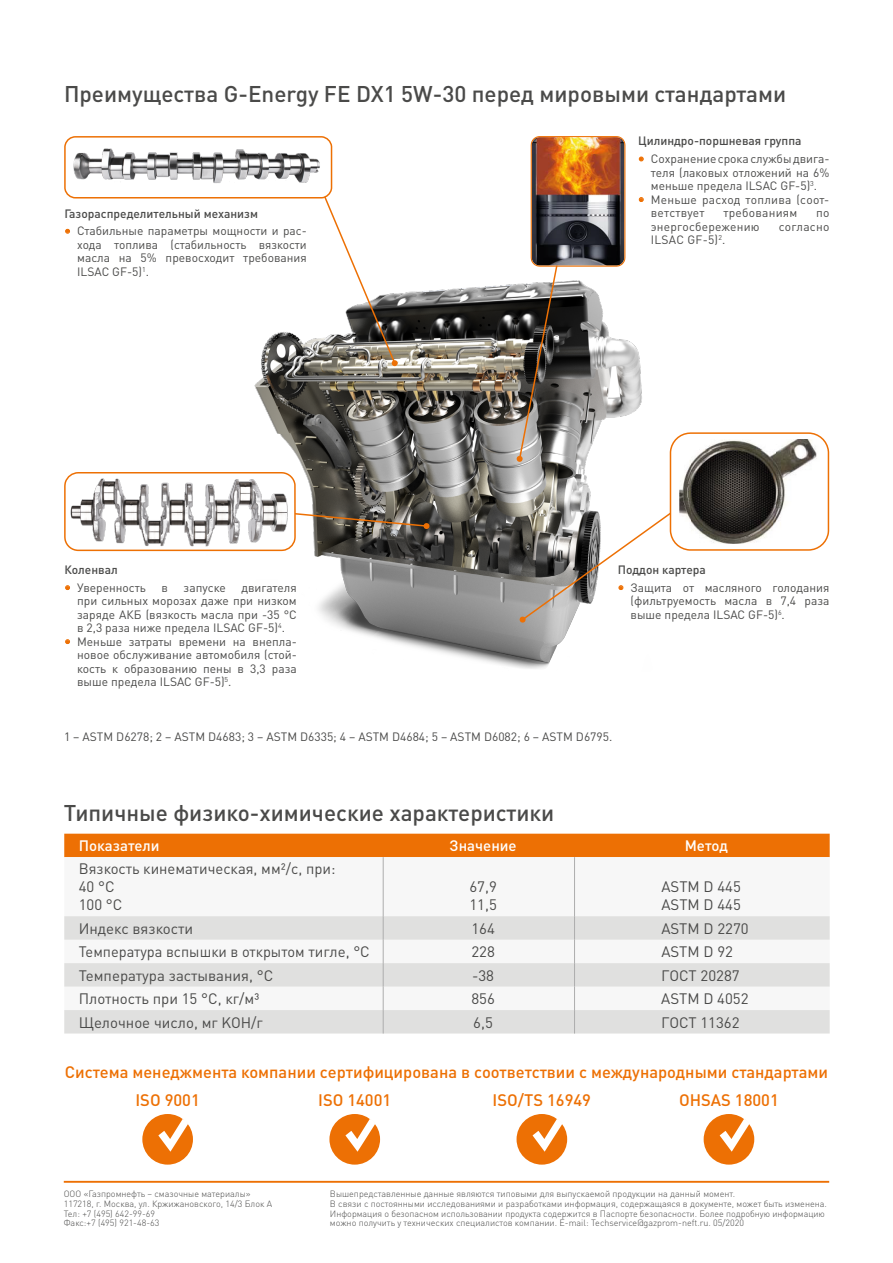
<style>
.page{position:relative;width:893px;height:1263px;background:#fff}
.page>*{position:absolute;margin:0;border:0;box-sizing:border-box;transform-origin:0 0}
.t1{font:500 22.5px "DIN Pro";color:#4a4a49}
.t2{font:500 16.5px/27.6px "DIN Pro";color:#ed7004}
.t3{font:15px/18px "DIN Pro";color:#4a4a49}
.t4{font:500 15px "DIN Pro";color:#fff}
.t5{font:12px/13.5px "DIN Pro";color:#4a4a49;text-align:justify}
.t6{font:500 12px "DIN Pro";color:#4a4a49}
.t7{font:12px/13.5px "DIN Pro";letter-spacing:.02em;color:#4a4a49}
.t8{font:300 9px/9.8px "DIN Pro";color:#4a4a49}
.s1{color:#ed7004}
</style>
<div class="page">
<img style="left:254px;top:284px;width:317px;height:385px">
<hr style="left:64px;top:1181px;width:765px;height:2px;background:#ed7004">
<div style="left:142px;top:1114px;width:51px;height:50px;background:#ed7004;border-radius:50%"></div>
<svg style="left:158px;top:1119px;width:30px;height:33px"></svg>
<div style="left:704px;top:1114px;width:50px;height:50px;background:#ed7004;border-radius:50%"></div>
<svg style="left:720px;top:1119px;width:29px;height:33px"></svg>
<div style="left:517px;top:1114px;width:50px;height:50px;background:#ed7004;border-radius:50%"></div>
<svg style="left:533px;top:1119px;width:29px;height:33px"></svg>
<div style="left:329px;top:1114px;width:51px;height:50px;background:#ed7004;border-radius:50%"></div>
<svg style="left:345px;top:1119px;width:30px;height:33px"></svg>
<svg style="left:516px;top:136px;width:314px;height:487px"></svg>
<img style="left:679px;top:440px;width:140px;height:103px">
<img style="left:692px;top:450px;width:83px;height:83px">
<svg style="left:70px;top:142px;width:328px;height:224px"></svg>
<img style="left:64px;top:136px;width:267px;height:61px">
<svg style="left:77px;top:471px;width:353px;height:81px;background:#6f6b64"></svg>
<img style="left:64px;top:472px;width:233px;height:79px">
<div style="left:64px;top:834px;width:766px;height:23px;background:#ed7004"></div>
<svg style="left:64px;top:857px;width:766px;height:59px"></svg>
<svg style="left:64px;top:916px;width:766px;height:117px;fill:#e0e0df"></svg>
<hr style="left:383px;top:857px;width:1px;height:59px;background:#adadad">
<svg style="left:383px;top:916px;width:1px;height:117px"></svg>
<hr style="left:574px;top:857px;width:1px;height:59px;background:#adadad">
<svg style="left:574px;top:916px;width:1px;height:117px"></svg>
<h1 class="t1" style="left:64px;top:79px;width:724px">Преимущества G-Energy FE DX1 5W-30 перед мировыми стандартами</h1>
<p class="t6" style="left:64px;top:205px;width:195px">Газораспределительный механизм</p>
<p class="t5" style="left:77px;top:224px;width:231px;text-indent:-13px"><span class="s1">•</span> Стабильные параметры мощности и рас&shy;хода топлива (стабильность вязкости масла на 5% превосходит требования ILSAC GF-5)<sup>1</sup>.</p>
<p class="t6" style="left:64px;top:561px;width:55px">Коленвал</p>
<p class="t5" style="left:64px;top:580px;width:83px"><span class="s1">•</span> Уверенность</p>
<p class="t5" style="left:161px;top:580px;width:8px">в</p>
<p class="t5" style="left:184px;top:580px;width:44px">запуске</p>
<p class="t5" style="left:77px;top:580px;width:221px;text-indent:164px">двигателя при сильных морозах даже при низком заряде АКБ (вязкость масла при -35 °С в 2,3 раза ниже предела ILSAC GF-5)<sup>4</sup>.</p>
<p class="t5" style="left:77px;top:634px;width:221px;text-indent:-13px"><span class="s1">•</span> Меньше затраты времени на внепла&shy;новое обслуживание автомобиля (стой&shy;кость к образованию пены в 3,3 раза выше предела ILSAC GF-5)<sup>5</sup>.</p>
<p class="t6" style="left:638px;top:133px;width:165px">Цилиндро-поршневая группа</p>
<p class="t5" style="left:651px;top:151px;width:180px;text-indent:-13px"><span class="s1">•</span> Сохранение срока службы двига&shy;теля (лаковых отложений на 6% меньше предела ILSAC GF-5)<sup>3</sup>.</p>
<p class="t7" style="left:651px;top:192px;width:180px;text-indent:-13px"><span class="s1">•</span> Меньше расход топлива (соот&shy;ветствует</p>
<p class="t7" style="left:723px;top:205px;width:75px">требованиям</p>
<p class="t5" style="left:816px;top:205px;width:15px">по</p>
<p class="t7" style="left:651px;top:219px;width:110px">энергосбережению</p>
<p class="t7" style="left:779px;top:219px;width:52px">согласно</p>
<p class="t5" style="left:651px;top:232px;width:76px">ILSAC GF-5)<sup>2</sup>.</p>
<p class="t6" style="left:618px;top:561px;width:90px">Поддон картера</p>
<p class="t5" style="left:630px;top:580px;width:200px;text-indent:-13px"><span class="s1">•</span> Защита от масляного голодания (фильтруемость масла в 7,4 раза выше предела ILSAC GF-5)<sup>6</sup>.</p>
<p class="t5" style="left:64px;top:729px;width:550px">1 – ASTM D6278; 2 – ASTM D4683; 3 – ASTM D6335; 4 – ASTM D4684; 5 – ASTM D6082; 6 – ASTM D6795.</p>
<h1 class="t1" style="left:64px;top:797px;width:492px">Типичные физико-химические характеристики</h1>
<p class="t4" style="left:79px;top:835px;width:82px">Показатели</p>
<p class="t4" style="left:450px;top:835px;width:69px">Значение</p>
<p class="t4" style="left:685px;top:835px;width:45px">Метод</p>
<p class="t3" style="left:79px;top:859px;width:258px">Вязкость кинематическая, мм²/с, при:<br>40 °С<br>100 °С</p>
<p class="t3" style="left:469px;top:877px;width:29px">67,9<br>11,5</p>
<p class="t3" style="left:661px;top:877px;width:81px">ASTM D 445<br>ASTM D 445</p>
<p class="t3" style="left:79px;top:919px;width:116px">Индекс вязкости</p>
<p class="t3" style="left:471px;top:919px;width:25px">164</p>
<p class="t3" style="left:661px;top:919px;width:89px">ASTM D 2270</p>
<p class="t3" style="left:79px;top:942px;width:293px">Температура вспышки в открытом тигле, °С</p>
<p class="t3" style="left:471px;top:942px;width:25px">228</p>
<p class="t3" style="left:661px;top:942px;width:73px">ASTM D 92</p>
<p class="t3" style="left:79px;top:965px;width:196px">Температура застывания, °С</p>
<p class="t3" style="left:472px;top:965px;width:24px">-38</p>
<p class="t3" style="left:661px;top:965px;width:80px">ГОСТ 20287</p>
<p class="t3" style="left:79px;top:989px;width:182px">Плотность при 15 °С, кг/м³</p>
<p class="t3" style="left:471px;top:989px;width:25px">856</p>
<p class="t3" style="left:661px;top:989px;width:89px">ASTM D 4052</p>
<p class="t3" style="left:79px;top:1012px;width:186px">Щелочное число, мг KOH/г</p>
<p class="t3" style="left:473px;top:1012px;width:21px">6,5</p>
<p class="t3" style="left:661px;top:1012px;width:80px">ГОСТ 11362</p>
<h2 class="t2" style="left:135px;top:1057px;width:694px;text-indent:-71px">Система менеджмента компании сертифицирована в соответствии с международными стандартами<br>ISO 9001</h2>
<h2 class="t2" style="left:318px;top:1085px;width:75px">ISO 14001</h2>
<h2 class="t2" style="left:493px;top:1085px;width:100px">ISO/TS 16949</h2>
<h2 class="t2" style="left:679px;top:1085px;width:101px">OHSAS 18001</h2>
<p class="t8" style="left:64px;top:1189px;width:210px">ООО «Газпромнефть – смазочные материалы» 117218, г. Москва, ул. Кржижановского, 14/3 Блок А Тел: +7 (495) 642-99-69<br>Факс:+7 (495) 921-48-63</p>
<p class="t8" style="left:330px;top:1189px;width:498px">Вышепредставленные данные являются типовыми для выпускаемой продукции на данный момент.<br>В связи с постоянными исследованиями и разработками информация, содержащаяся в документе, может быть изменена.<br>Информация о безопасном использовании продукта содержится в Паспорте безопасности. Более подробную информацию можно получить у технических специалистов компании. E-mail: Techservice@gazprom-neft.ru. 05/2020</p>
</div>
